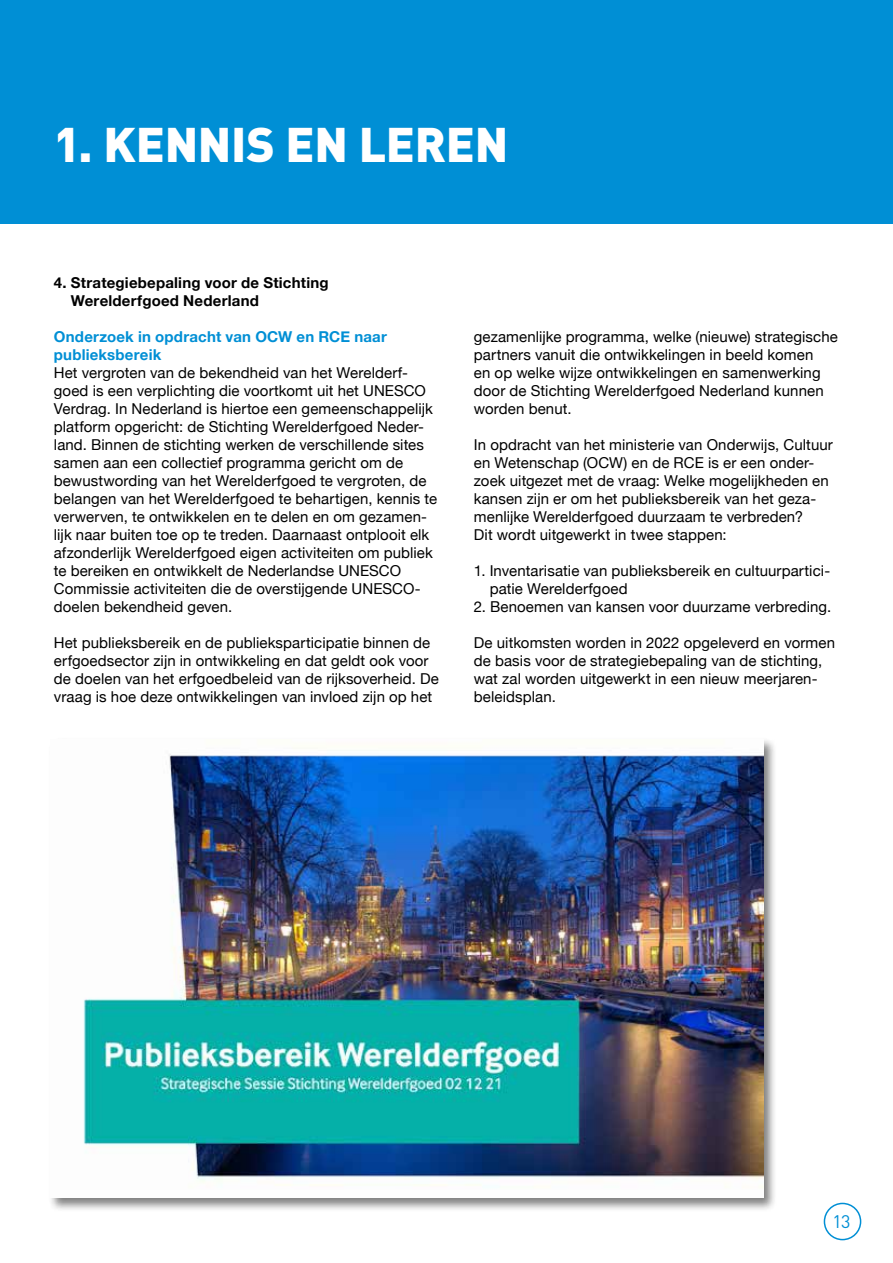
<style>
.page{position:relative;width:893px;height:1263px;background:#fff}
.page>*{position:absolute;margin:0;border:0;box-sizing:border-box;transform-origin:0 0}
.t1{font:900 48px "DIN";letter-spacing:-.005em;color:#fff}
.t2{font:18px "DIN";color:#008fd5}
.t3{font:15px/18px "Helvetica Neue";letter-spacing:.005em;color:#000}
.t4{font:700 15px/18px "Helvetica Neue";letter-spacing:.015em;color:#000}
.t5{font:700 15px/18px "Helvetica Neue";letter-spacing:.015em;color:#008fd5}
</style>
<div class="page">
<div style="left:824px;top:1203px;width:37px;height:37px;border:2px solid #008fd5;border-radius:50%"></div>
<div style="left:0;top:0;width:893px;height:224px;background:#008fd5"></div>
<div style="left:48px;top:737px;width:730px;height:475px;background:#000;opacity:.5"></div>
<img style="left:50px;top:740px;width:713px;height:458px">
<h1 class="t1" style="left:54px;top:113px;width:456px">1. KENNIS EN LEREN</h1>
<p class="t4" style="left:71px;top:274px;width:259px;text-indent:-17px">4. Strategiebepaling voor de Stichting<br>Werelderfgoed Nederland</p>
<p class="t5" style="left:54px;top:328px;width:335px">Onderzoek in opdracht van OCW en RCE naar publieksbereik</p>
<p class="t3" style="left:54px;top:365px;width:385px">Het vergroten van de bekendheid van het Werelderf&shy;goed is een verplichting die voortkomt uit het UNESCO Verdrag. In Nederland is hiertoe een gemeenschappelijk platform opgericht: de Stichting Werelderfgoed Neder&shy;land. Binnen de stichting werken de verschillende sites samen aan een collectief programma gericht om de bewustwording van het Werelderfgoed te vergroten, de belangen van het Werelderfgoed te behartigen, kennis te verwerven, te ontwikkelen en te delen en om gezamen&shy;lijk naar buiten toe op te treden. Daarnaast ontplooit elk afzonderlijk Werelderfgoed eigen activiteiten om publiek te bereiken en ontwikkelt de Nederlandse UNESCO Commissie activiteiten die de overstijgende UNESCO&shy;doelen bekendheid geven.</p>
<p class="t3" style="left:54px;top:635px;width:386px">Het publieksbereik en de publieksparticipatie binnen de erfgoedsector zijn in ontwikkeling en dat geldt ook voor de doelen van het erfgoedbeleid van de rijksoverheid. De vraag is hoe deze ontwikkelingen van invloed zijn op het</p>
<p class="t3" style="left:474px;top:329px;width:365px">gezamenlijke programma, welke (nieuwe) strategische partners vanuit die ontwikkelingen in beeld komen<br>en op welke wijze ontwikkelingen en samenwerking door de Stichting Werelderfgoed Nederland kunnen worden benut.</p>
<p class="t3" style="left:474px;top:437px;width:360px">In opdracht van het ministerie van Onderwijs, Cultuur en Wetenschap (OCW) en de RCE is er een onder&shy;zoek uitgezet met de vraag: Welke mogelijkheden en kansen zijn er om het publieksbereik van het geza&shy;menlijke Werelderfgoed duurzaam te verbreden?<br>Dit wordt uitgewerkt in twee stappen:</p>
<p class="t3" style="left:490px;top:563px;width:342px;text-indent:-16px">1. Inventarisatie van publieksbereik en cultuurpartici&shy;patie Werelderfgoed</p>
<p class="t3" style="left:474px;top:599px;width:359px">2. Benoemen van kansen voor duurzame verbreding.</p>
<p class="t3" style="left:474px;top:635px;width:363px">De uitkomsten worden in 2022 opgeleverd en vormen de basis voor de strategiebepaling van de stichting, wat zal worden uitgewerkt in een nieuw meerjaren&shy;beleidsplan.</p>
<p class="t2" style="left:832px;top:1210px;width:20px">13</p>
</div>
